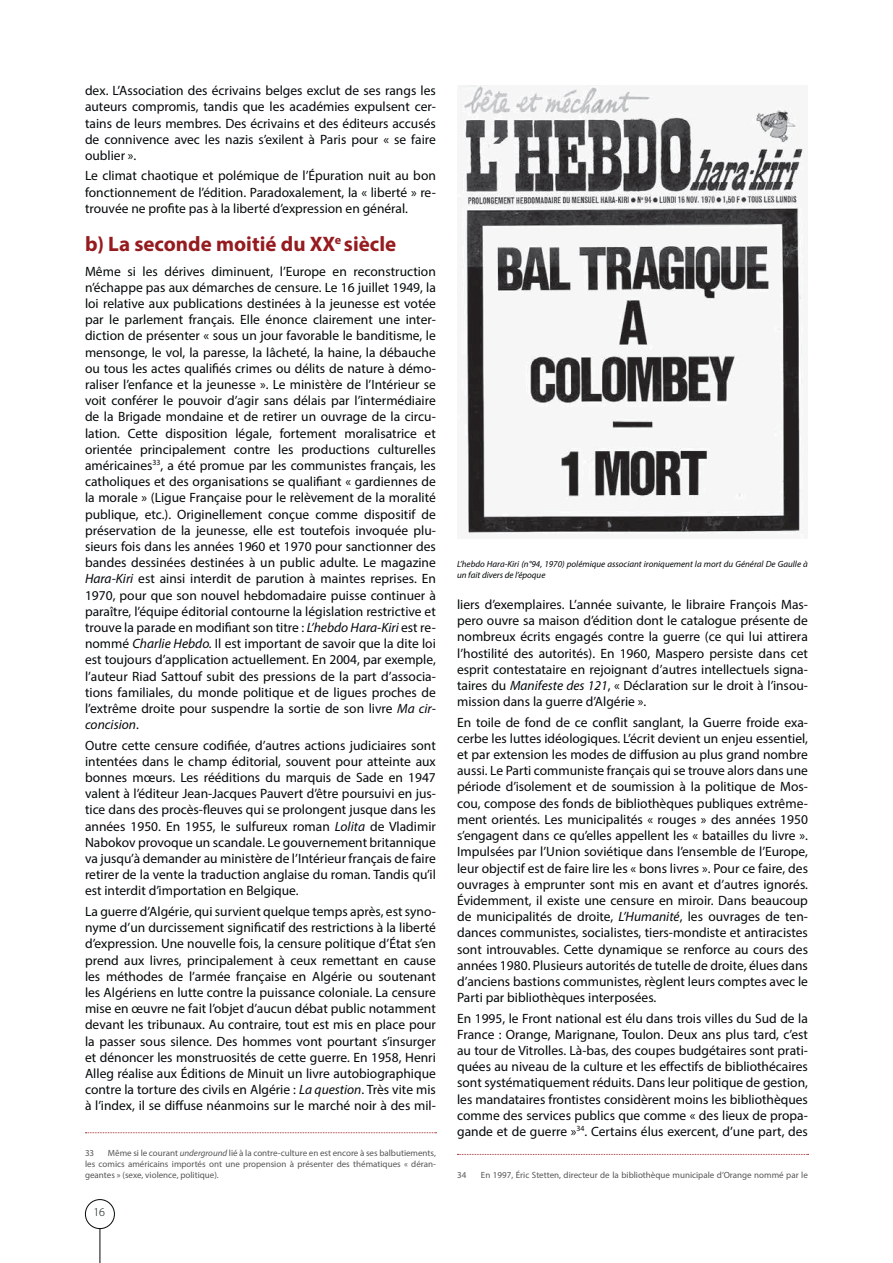
<style>
.page{position:relative;width:893px;height:1263px;background:#fff}
.page>*{position:absolute;margin:0;border:0;box-sizing:border-box;transform-origin:0 0}
.t1{font:700 21px "Myriad Pro";color:#951b1f}
.t2{font:13.5px/16.2px "Myriad Pro";color:#040809;text-align:justify}
.t3{font:300 12px "Myriad Pro";color:#040809}
.t4{font:9px/10.8px "Myriad Pro";color:#555;text-align:justify}
.t5{font:italic 9px/10.8px "Myriad Pro";color:#040809}
.s1{font-style:italic}
</style>
<div class="page">
<div style="left:85px;top:1199px;width:30px;height:30px;border:1px solid #040809;border-radius:50%"></div>
<hr style="left:100px;top:1228px;width:1px;height:35px;background:#040809">
<svg style="left:85px;top:1132px;width:351px;height:1px"></svg>
<svg style="left:457px;top:1154px;width:351px;height:1px"></svg>
<img style="left:457px;top:85px;width:347px;height:449px">
<p class="t2" style="left:85px;top:84px;width:352px">dex. L’Association des écrivains belges exclut de ses rangs les auteurs compromis, tandis que les académies expulsent cer&shy;tains de leurs membres. Des écrivains et des éditeurs accusés de connivence avec les nazis s’exilent à Paris pour « se faire oublier ».</p>
<p class="t2" style="left:85px;top:169px;width:352px">Le climat chaotique et polémique de l’Épuration nuit au bon fonctionnement de l’édition. Paradoxalement, la « liberté » re&shy;trouvée ne profite pas à la liberté d’expression en général.</p>
<h1 class="t1" style="left:85px;top:236px;width:313px">b) La seconde moitié du XX<sup>e</sup> siècle</h1>
<p class="t2" style="left:85px;top:264px;width:352px">Même si les dérives diminuent, l’Europe en reconstruction n’échappe pas aux démarches de censure. Le 16 juillet 1949, la loi relative aux publications destinées à la jeunesse est votée par le parlement français. Elle énonce clairement une inter&shy;diction de présenter « sous un jour favorable le banditisme, le mensonge, le vol, la paresse, la lâcheté, la haine, la débauche ou tous les actes qualifiés crimes ou délits de nature à démo&shy;raliser l’enfance et la jeunesse ». Le ministère de l’Intérieur se voit conférer le pouvoir d’agir sans délais par l’intermédiaire de la Brigade mondaine et de retirer un ouvrage de la circu&shy;lation. Cette disposition légale, fortement moralisatrice et orientée principalement contre les productions culturelles américaines<sup>33</sup>, a été promue par les communistes français, les catholiques et des organisations se qualifiant « gardiennes de la morale » (Ligue Française pour le relèvement de la moralité publique, etc.). Originellement conçue comme dispositif de préservation de la jeunesse, elle est toutefois invoquée plu&shy;sieurs fois dans les années 1960 et 1970 pour sanctionner des bandes dessinées destinées à un public adulte. Le magazine <span class="s1">Hara-Kiri</span> est ainsi interdit de parution à maintes reprises. En 1970, pour que son nouvel hebdomadaire puisse continuer à paraître, l’équipe éditorial contourne la législation restrictive et trouve la parade en modifiant son titre : <span class="s1">L’hebdo Hara-Kiri</span> est re&shy;nommé <span class="s1">Charlie Hebdo.</span> Il est important de savoir que la dite loi est toujours d’application actuellement. En 2004, par exemple, l’auteur Riad Sattouf subit des pressions de la part d’associa&shy;tions familiales, du monde politique et de ligues proches de l’extrême droite pour suspendre la sortie de son livre <span class="s1">Ma cir&shy;concision</span>.</p>
<p class="t2" style="left:85px;top:738px;width:352px">Outre cette censure codifiée, d’autres actions judiciaires sont intentées dans le champ éditorial, souvent pour atteinte aux bonnes mœurs. Les rééditions du marquis de Sade en 1947 valent à l’éditeur Jean-Jacques Pauvert d’être poursuivi en jus&shy;tice dans des procès-fleuves qui se prolongent jusque dans les années 1950. En 1955, le sulfureux roman <span class="s1">Lolita</span> de Vladimir Nabokov provoque un scandale. Le gouvernement britannique va jusqu’à demander au ministère de l’Intérieur français de faire retirer de la vente la traduction anglaise du roman. Tandis qu’il est interdit d’importation en Belgique.</p>
<p class="t2" style="left:85px;top:905px;width:352px">La guerre d’Algérie, qui survient quelque temps après, est syno&shy;nyme d’un durcissement significatif des restrictions à la liberté d’expression. Une nouvelle fois, la censure politique d’État s’en prend aux livres, principalement à ceux remettant en cause les méthodes de l’armée française en Algérie ou soutenant les Algériens en lutte contre la puissance coloniale. La censure mise en œuvre ne fait l’objet d’aucun débat public notamment devant les tribunaux. Au contraire, tout est mis en place pour la passer sous silence. Des hommes vont pourtant s’insurger et dénoncer les monstruosités de cette guerre. En 1958, Henri Alleg réalise aux Éditions de Minuit un livre autobiographique contre la torture des civils en Algérie : <span class="s1">La question</span>. Très vite mis à l’index, il se diffuse néanmoins sur le marché noir à des mil-</p>
<p class="t4" style="left:85px;top:1149px;width:11px">33</p>
<p class="t4" style="left:85px;top:1149px;width:352px;text-indent:23px">Même si le courant <span class="s1">underground</span> lié à la contre-culture en est encore à ses balbutiements, les comics américains importés ont une propension à présenter des thématiques « déran&shy;geantes » (sexe, violence, politique).</p>
<p class="t3" style="left:93px;top:1205px;width:13px">16</p>
<p class="t5" style="left:457px;top:559px;width:352px">L’hebdo Hara-Kiri (n°94, 1970) polémique associant ironiquement la mort du Général De Gaulle à un fait divers de l’époque</p>
<p class="t2" style="left:457px;top:598px;width:352px">liers d’exemplaires. L’année suivante, le libraire François Mas&shy;pero ouvre sa maison d’édition dont le catalogue présente de nombreux écrits engagés contre la guerre (ce qui lui attirera l’hostilité des autorités). En 1960, Maspero persiste dans cet esprit contestataire en rejoignant d’autres intellectuels signa&shy;taires du <span class="s1">Manifeste des 121</span>, « Déclaration sur le droit à l’insou&shy;mission dans la guerre d’Algérie ».</p>
<p class="t2" style="left:457px;top:715px;width:352px">En toile de fond de ce conflit sanglant, la Guerre froide exa&shy;cerbe les luttes idéologiques. L’écrit devient un enjeu essentiel, et par extension les modes de diffusion au plus grand nombre aussi. Le Parti communiste français qui se trouve alors dans une période d’isolement et de soumission à la politique de Mos&shy;cou, compose des fonds de bibliothèques publiques extrême&shy;ment orientés. Les municipalités « rouges » des années 1950 s’engagent dans ce qu’elles appellent les « batailles du livre ».<br>Impulsées par l’Union soviétique dans l’ensemble de l’Europe, leur objectif est de faire lire les « bons livres ». Pour ce faire, des ouvrages à emprunter sont mis en avant et d’autres ignorés.<br>Évidemment, il existe une censure en miroir. Dans beaucoup de municipalités de droite, <span class="s1">L’Humanité</span>, les ouvrages de ten&shy;dances communistes, socialistes, tiers-mondiste et antiracistes sont introuvables. Cette dynamique se renforce au cours des années 1980. Plusieurs autorités de tutelle de droite, élues dans d’anciens bastions communistes, règlent leurs comptes avec le Parti par bibliothèques interposées.</p>
<p class="t2" style="left:457px;top:1011px;width:352px">En 1995, le Front national est élu dans trois villes du Sud de la France : Orange, Marignane, Toulon. Deux ans plus tard, c’est au tour de Vitrolles. Là-bas, des coupes budgétaires sont prati&shy;quées au niveau de la culture et les effectifs de bibliothécaires sont systématiquement réduits. Dans leur politique de gestion, les mandataires frontistes considèrent moins les bibliothèques comme des services publics que comme « des lieux de propa&shy;gande et de guerre »<sup>34</sup>. Certains élus exercent, d’une part, des</p>
<p class="t4" style="left:457px;top:1170px;width:11px">34</p>
<p class="t4" style="left:481px;top:1170px;width:328px">En 1997, Éric Stetten, directeur de la bibliothèque municipale d’Orange nommé par le</p>
</div>
